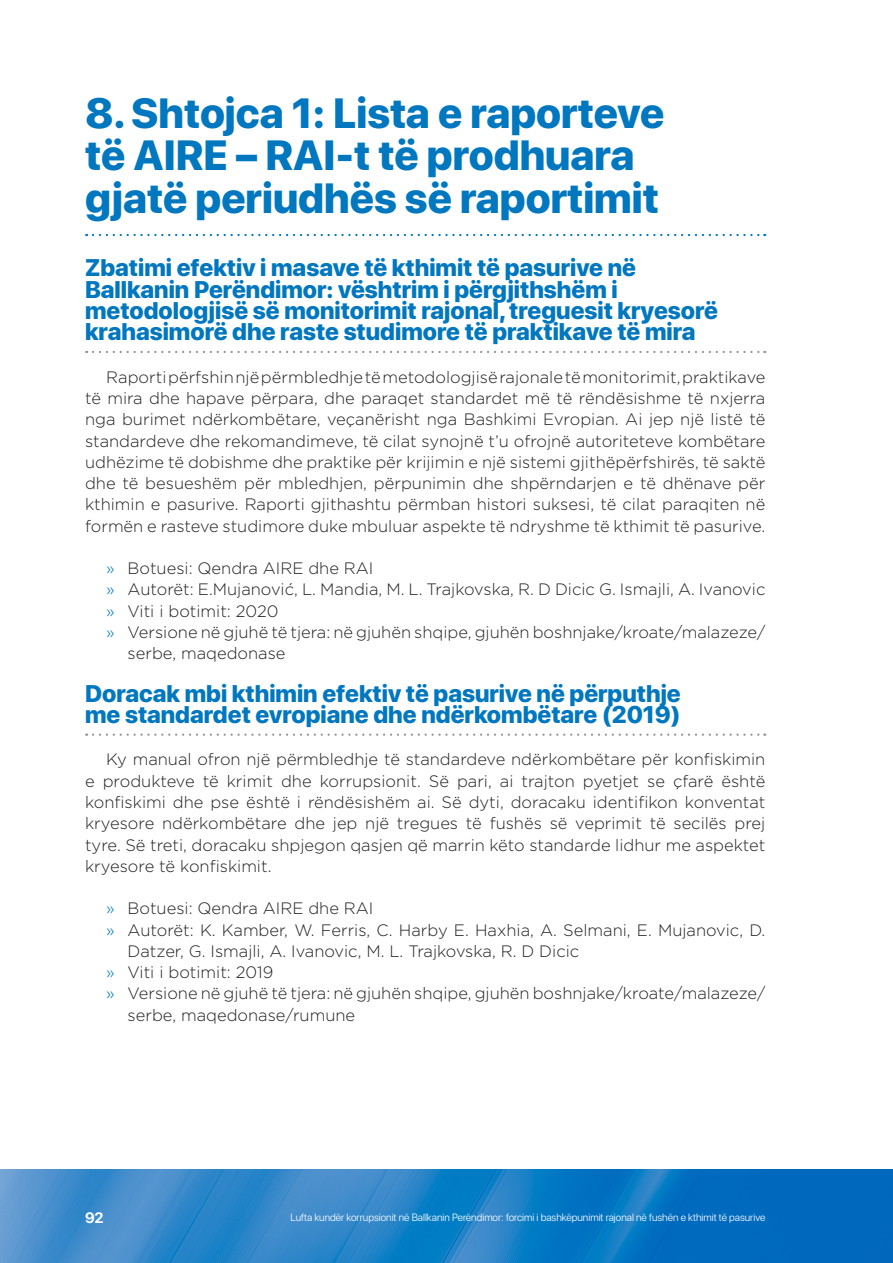
<style>
.page{position:relative;width:893px;height:1263px;background:#fff}
.page>*{position:absolute;margin:0;border:0;box-sizing:border-box;transform-origin:0 0}
.naslov{font:800 42px/42.5px "SF Pro Display";color:#0077bf}
.podnaslov{font:800 24px/21.3px "SF Pro Display";color:#0077bf}
.tekst{font:300 16.5px/21.3px "Gotham";color:#231f20}
.t1{font:700 15px "SF Pro Display";color:#fff}
.t2{font:300 10.5px "SF Pro Display";color:#fff}
.s1{color:#0077bf}
</style>
<div class="page">
<img style="left:0;top:1169px;width:893px;height:94px">
<svg style="left:93px;top:234px;width:672px;height:2px"></svg>
<svg style="left:93px;top:351px;width:672px;height:2px"></svg>
<svg style="left:93px;top:733px;width:672px;height:3px"></svg>
<p class="naslov" style="left:85px;top:90px;width:581px">8. Shtojca 1: Lista e raporteve të AIRE – RAI-t të prodhuara gjatë periudhës së raportimit</p>
<p class="podnaslov" style="left:85px;top:256px;width:635px">Zbatimi efektiv i masave të kthimit të pasurive në Ballkanin Perëndimor: vështrim i përgjithshëm i metodologjisë së monitorimit rajonal, treguesit kryesorë krahasimorë dhe raste studimore të praktikave të mira</p>
<p class="tekst" style="left:85px;top:366px;width:682px;text-align:justify;text-indent:21px">Raporti përfshin një përmbledhje të metodologjisë rajonale të monitorimit, praktikave të mira dhe hapave përpara, dhe paraqet standardet më të rëndësishme të nxjerra nga burimet ndërkombëtare, veçanërisht nga Bashkimi Evropian. Ai jep një listë të standardeve dhe rekomandimeve, të cilat synojnë t’u ofrojnë autoriteteve kombëtare udhëzime të dobishme dhe praktike për krijimin e një sistemi gjithëpërfshirës, të saktë dhe të besueshëm për mbledhjen, përpunimin dhe shpërndarjen e të dhënave për kthimin e pasurive. Raporti gjithashtu përmban histori suksesi, të cilat paraqiten në formën e rasteve studimore duke mbuluar aspekte të ndryshme të kthimit të pasurive.</p>
<p class="tekst" style="left:106px;top:557px;width:269px"><span class="s1">»</span> Botuesi: Qendra AIRE dhe RAI</p>
<p class="tekst" style="left:106px;top:578px;width:661px"><span class="s1">»</span> Autorët: E.Mujanović, L. Mandia, M. L. Trajkovska, R. D Dicic G. Ismajli, A. Ivanovic</p>
<p class="tekst" style="left:106px;top:600px;width:174px"><span class="s1">»</span> Viti i botimit: 2020</p>
<p class="tekst" style="left:128px;top:621px;width:639px;text-indent:-21px"><span class="s1">»</span> Versione në gjuhë të tjera: në gjuhën shqipe, gjuhën boshnjake/kroate/malazeze/ serbe, maqedonase</p>
<p class="podnaslov" style="left:85px;top:682px;width:597px">Doracak mbi kthimin efektiv të pasurive në përputhje me standardet evropiane dhe ndërkombëtare (2019)</p>
<p class="tekst" style="left:85px;top:748px;width:682px;text-align:justify;text-indent:21px">Ky manual ofron një përmbledhje të standardeve ndërkombëtare për konfiskimin e produkteve të krimit dhe korrupsionit. Së pari, ai trajton pyetjet se çfarë është konfiskimi dhe pse është i rëndësishëm ai. Së dyti, doracaku identifikon konventat kryesore ndërkombëtare dhe jep një tregues të fushës së veprimit të secilës prej tyre. Së treti, doracaku shpjegon qasjen që marrin këto standarde lidhur me aspektet kryesore të konfiskimit.</p>
<p class="tekst" style="left:106px;top:897px;width:269px"><span class="s1">»</span> Botuesi: Qendra AIRE dhe RAI</p>
<p class="tekst" style="left:128px;top:919px;width:639px;text-indent:-21px"><span class="s1">»</span> Autorët: K. Kamber, W. Ferris, C. Harby E. Haxhia, A. Selmani, E. Mujanovic, D.<br>Datzer, G. Ismajli, A. Ivanovic, M. L. Trajkovska, R. D Dicic</p>
<p class="tekst" style="left:106px;top:961px;width:169px"><span class="s1">»</span> Viti i botimit: 2019</p>
<p class="tekst" style="left:128px;top:982px;width:639px;text-indent:-21px"><span class="s1">»</span> Versione në gjuhë të tjera: në gjuhën shqipe, gjuhën boshnjake/kroate/malazeze/ serbe, maqedonase/rumune</p>
<p class="t1" style="left:85px;top:1206px;width:20px">92</p>
<p class="t2" style="left:290px;top:1210px;width:476px">Lufta kundër korrupsionit në Ballkanin Perëndimor: forcimi i bashkëpunimit rajonal në fushën e kthimit të pasurive</p>
</div>
